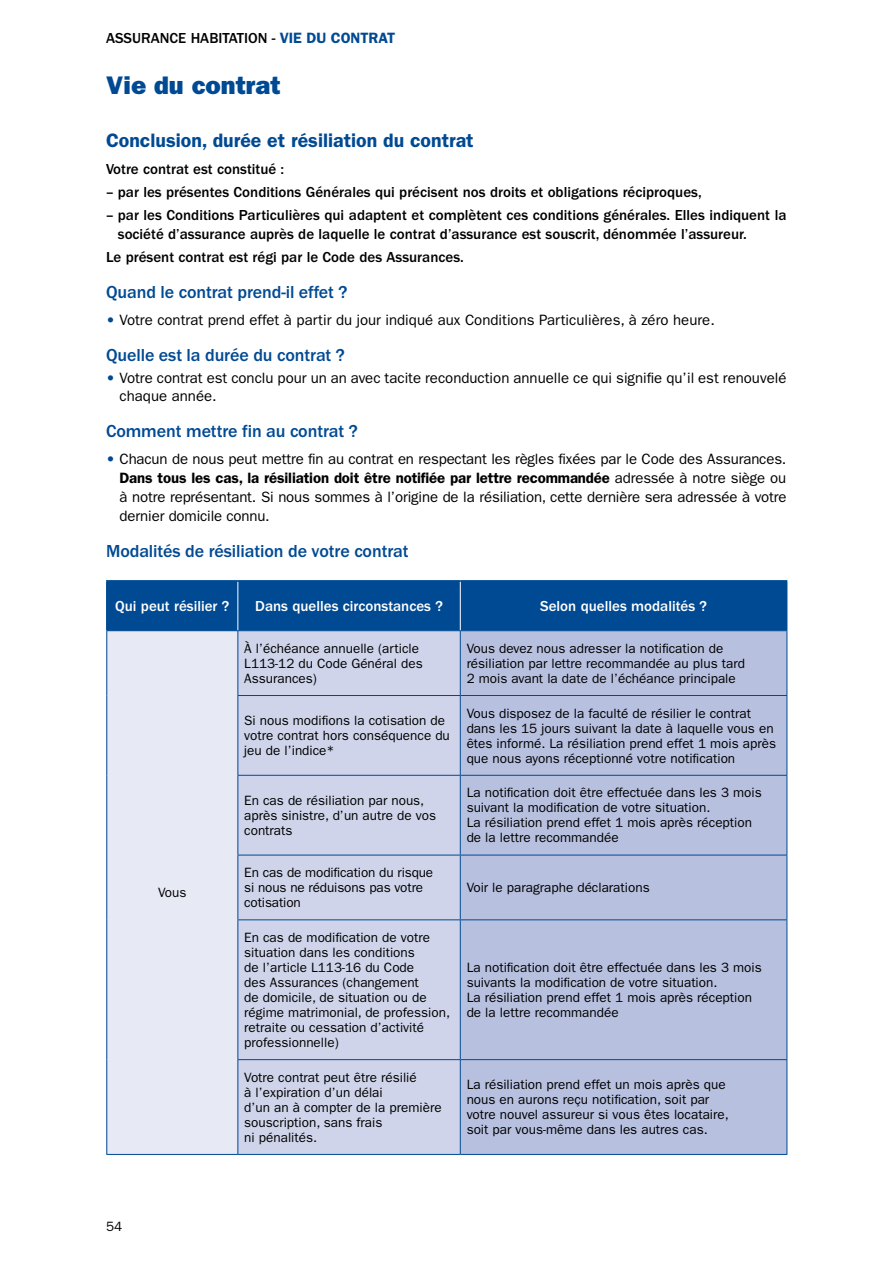
<style>
.page{position:relative;width:893px;height:1263px;background:#fff}
.page>*{position:absolute;margin:0;border:0;box-sizing:border-box;transform-origin:0 0}
.t1{font:25.5px "ITC Franklin Gothic Std Hvy";color:#004a93}
.t2{font:600 19.5px "ITC Franklin Gothic Std";color:#004a93}
.t3{font:500 18px "ITC Franklin Gothic Std";letter-spacing:-.005em;color:#004a93}
.t4{font:15px/18.8px "ITC Franklin Gothic Std";color:#000}
.t5{font:500 15px/18.8px "ITC Franklin Gothic Std";color:#000}
.t6{font:500 15px "ITC Franklin Gothic Std";color:#fff}
.t7{font:13.5px/15px "ITC Franklin Gothic Std";color:#000}
.s1{font-weight:600;color:#004a93}
.s2{font-family:"ITC Franklin Gothic Std Hvy";color:#004a93}
.s3{font-weight:600}
</style>
<div class="page">
<div style="left:108px;top:582px;width:679px;height:48px;background:#004a93"></div>
<div style="left:107px;top:631px;width:131px;height:523px;background:#e7e9f5"></div>
<div style="left:238px;top:631px;width:222px;height:523px;background:#cfd4ea"></div>
<div style="left:461px;top:631px;width:326px;height:523px;background:#b7c0df"></div>
<hr style="left:237px;top:582px;width:1px;height:48px;background:#fff">
<hr style="left:460px;top:582px;width:1px;height:48px;background:#fff">
<hr style="left:106px;top:582px;width:2px;height:48px;background:#004a93">
<hr style="left:106px;top:580px;width:132px;height:2px;background:#004a93">
<hr style="left:106px;top:630px;width:132px;height:1px;background:#004a93">
<hr style="left:238px;top:580px;width:222px;height:2px;background:#004a93">
<hr style="left:238px;top:630px;width:222px;height:1px;background:#004a93">
<hr style="left:460px;top:580px;width:327px;height:2px;background:#004a93">
<hr style="left:787px;top:582px;width:1px;height:48px;background:#004a93">
<hr style="left:460px;top:630px;width:327px;height:1px;background:#004a93">
<hr style="left:106px;top:631px;width:1px;height:64px;background:#004a93">
<hr style="left:106px;top:695px;width:1px;height:80px;background:#004a93">
<hr style="left:106px;top:775px;width:1px;height:80px;background:#004a93">
<hr style="left:106px;top:855px;width:1px;height:65px;background:#004a93">
<hr style="left:106px;top:920px;width:1px;height:140px;background:#004a93">
<hr style="left:106px;top:1060px;width:1px;height:94px;background:#004a93">
<hr style="left:237px;top:631px;width:1px;height:64px;background:#004a93">
<hr style="left:460px;top:631px;width:1px;height:64px;background:#004a93">
<hr style="left:787px;top:631px;width:1px;height:64px;background:#004a93">
<hr style="left:237px;top:696px;width:1px;height:79px;background:#004a93">
<hr style="left:237px;top:695px;width:223px;height:1px;background:#004a93">
<hr style="left:460px;top:696px;width:1px;height:79px;background:#004a93">
<hr style="left:460px;top:695px;width:327px;height:1px;background:#004a93">
<hr style="left:787px;top:696px;width:1px;height:79px;background:#004a93">
<hr style="left:237px;top:776px;width:1px;height:79px;background:#004a93">
<hr style="left:237px;top:775px;width:223px;height:1px;background:#004a93">
<hr style="left:460px;top:776px;width:1px;height:79px;background:#004a93">
<hr style="left:460px;top:775px;width:327px;height:1px;background:#004a93">
<hr style="left:787px;top:776px;width:1px;height:79px;background:#004a93">
<hr style="left:237px;top:855px;width:1px;height:64px;background:#004a93">
<hr style="left:237px;top:855px;width:223px;height:1px;background:#004a93">
<hr style="left:460px;top:855px;width:1px;height:64px;background:#004a93">
<hr style="left:460px;top:855px;width:327px;height:1px;background:#004a93">
<hr style="left:787px;top:855px;width:1px;height:64px;background:#004a93">
<hr style="left:237px;top:920px;width:1px;height:139px;background:#004a93">
<hr style="left:237px;top:1060px;width:1px;height:94px;background:#004a93">
<hr style="left:237px;top:919px;width:223px;height:1px;background:#004a93">
<hr style="left:460px;top:920px;width:1px;height:139px;background:#004a93">
<hr style="left:460px;top:1060px;width:1px;height:94px;background:#004a93">
<hr style="left:460px;top:919px;width:327px;height:1px;background:#004a93">
<hr style="left:787px;top:920px;width:1px;height:139px;background:#004a93">
<hr style="left:787px;top:1060px;width:1px;height:94px;background:#004a93">
<hr style="left:106px;top:1154px;width:132px;height:1px;background:#004a93">
<hr style="left:237px;top:1059px;width:223px;height:1px;background:#004a93">
<hr style="left:238px;top:1154px;width:222px;height:1px;background:#004a93">
<hr style="left:460px;top:1059px;width:327px;height:1px;background:#004a93">
<hr style="left:460px;top:1154px;width:327px;height:1px;background:#004a93">
<p class="t5" style="left:106px;top:29px;width:291px">ASSURANCE HABITATION - <span class="s1">VIE DU CONTRAT</span></p>
<h1 class="t1" style="left:106px;top:70px;width:176px">Vie du contrat</h1>
<h2 class="t2" style="left:106px;top:129px;width:369px">Conclusion, durée et résiliation du contrat</h2>
<p class="t5" style="left:106px;top:160px;width:180px">Votre contrat est constitué :</p>
<p class="t5" style="left:106px;top:183px;width:597px">– par les présentes Conditions Générales qui précisent nos droits et obligations réciproques,</p>
<p class="t5" style="left:118px;top:206px;width:670px;text-indent:-12px">– par les Conditions Particulières qui adaptent et complètent ces conditions générales. Elles indiquent la société d’assurance auprès de laquelle le contrat d’assurance est souscrit, dénommée l’assureur.</p>
<p class="t5" style="left:106px;top:248px;width:359px">Le présent contrat est régi par le Code des Assurances.</p>
<h3 class="t3" style="left:106px;top:282px;width:243px">Quand le contrat prend-il effet ?</h3>
<p class="t4" style="left:106px;top:310px;width:610px"><span class="s2">•</span> Votre contrat prend effet à partir du jour indiqué aux Conditions Particulières, à zéro heure.</p>
<h3 class="t3" style="left:106px;top:345px;width:240px">Quelle est la durée du contrat ?</h3>
<p class="t4" style="left:120px;top:368px;width:668px;text-indent:-14px"><span class="s2">•</span> Votre contrat est conclu pour un an avec tacite reconduction annuelle ce qui signifie qu’il est renouvelé chaque année.</p>
<h3 class="t3" style="left:106px;top:421px;width:253px">Comment mettre fin au contrat ?</h3>
<p class="t4" style="left:120px;top:450px;width:668px;text-align:justify;text-indent:-14px"><span class="s2">•</span> Chacun de nous peut mettre fin au contrat en respectant les règles fixées par le Code des Assurances.<br><span class="s3">Dans tous les cas, la résiliation doit être notifiée par lettre recommandée</span> adressée à notre siège ou à notre représentant. Si nous sommes à l’origine de la résiliation, cette dernière sera adressée à votre dernier domicile connu.</p>
<h3 class="t3" style="left:106px;top:541px;width:304px">Modalités de résiliation de votre contrat</h3>
<p class="t6" style="left:115px;top:597px;width:116px">Qui peut résilier ?</p>
<p class="t6" style="left:255px;top:597px;width:189px">Dans quelles circonstances ?</p>
<p class="t6" style="left:540px;top:597px;width:168px">Selon quelles modalités ?</p>
<p class="t7" style="left:158px;top:885px;width:30px">Vous</p>
<p class="t7" style="left:106px;top:1219px;width:18px">54</p>
<p class="t7" style="left:244px;top:641px;width:180px">À l’échéance annuelle (article<br>L113-12 du Code Général des<br>Assurances)</p>
<p class="t7" style="left:467px;top:641px;width:280px">Vous devez nous adresser la notification de résiliation par lettre recommandée au plus tard<br>2 mois avant la date de l’échéance principale</p>
<p class="t7" style="left:244px;top:713px;width:207px">Si nous modifions la cotisation de votre contrat hors conséquence du jeu de l’indice*</p>
<p class="t7" style="left:467px;top:705px;width:311px">Vous disposez de la faculté de résilier le contrat dans les 15 jours suivant la date à laquelle vous en êtes informé. La résiliation prend effet 1 mois après que nous ayons réceptionné votre notification</p>
<p class="t7" style="left:244px;top:793px;width:193px">En cas de résiliation par nous, après sinistre, d’un autre de vos contrats</p>
<p class="t7" style="left:467px;top:785px;width:297px">La notification doit être effectuée dans les 3 mois suivant la modification de votre situation.<br>La résiliation prend effet 1 mois après réception de la lettre recommandée</p>
<p class="t7" style="left:244px;top:865px;width:190px">En cas de modification du risque si nous ne réduisons pas votre cotisation</p>
<p class="t7" style="left:467px;top:880px;width:185px">Voir le paragraphe déclarations</p>
<p class="t7" style="left:244px;top:930px;width:207px">En cas de modification de votre situation dans les conditions<br>de l’article L113-16 du Code<br>des Assurances (changement<br>de domicile, de situation ou de régime matrimonial, de profession, retraite ou cessation d’activité professionnelle)</p>
<p class="t7" style="left:467px;top:960px;width:297px">La notification doit être effectuée dans les 3 mois suivants la modification de votre situation.<br>La résiliation prend effet 1 mois après réception de la lettre recommandée</p>
<p class="t7" style="left:244px;top:1069px;width:199px">Votre contrat peut être résilié<br>à l’expiration d’un délai<br>d’un an à compter de la première souscription, sans frais<br>ni pénalités.</p>
<p class="t7" style="left:467px;top:1077px;width:264px">La résiliation prend effet un mois après que nous en aurons reçu notification, soit par votre nouvel assureur si vous êtes locataire, soit par vous-même dans les autres cas.</p>
</div>
